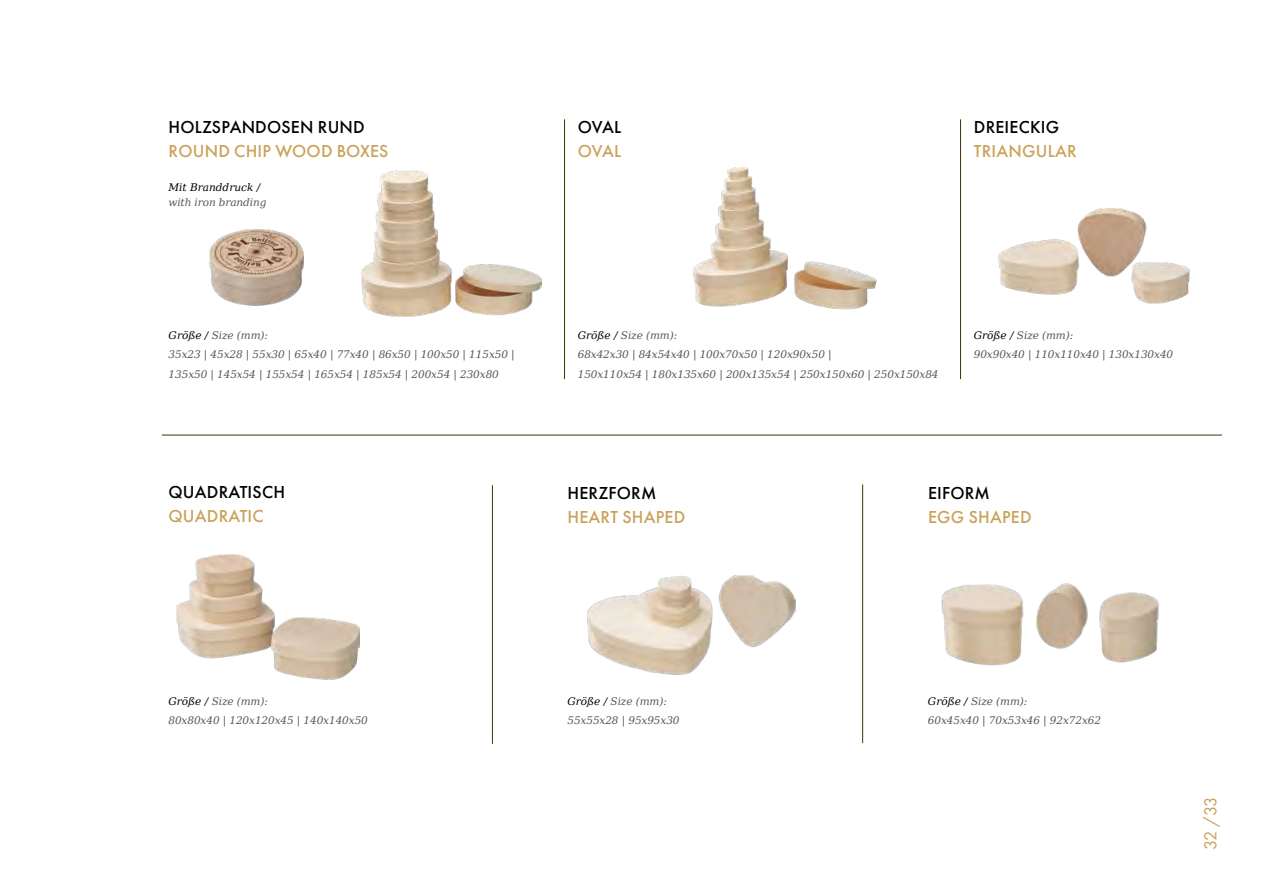
<style>
.page{position:relative;width:1263px;height:893px;background:#fff}
.page>*{position:absolute;margin:0;border:0;box-sizing:border-box;transform-origin:0 0}
.t1{font:500 18px "Futura PT";letter-spacing:.01em;color:#caa25a}
.t2{font:500 18px "Futura PT";letter-spacing:.01em;color:#000}
.t3{font:18px "Futura PT";color:#caa25a}
.t4{font:italic 10.5px/19.2px "DejaVu Serif";letter-spacing:-.01em;color:#58585a}
.t5{font:italic 10.5px "DejaVu Serif";color:#000}
.s1{color:#000}
</style>
<div class="page">
<img style="left:177px;top:555px;width:182px;height:125px">
<img style="left:361px;top:170px;width:180px;height:147px">
<img style="left:209px;top:230px;width:95px;height:76px">
<img style="left:998px;top:208px;width:192px;height:96px">
<img style="left:693px;top:168px;width:184px;height:142px">
<img style="left:941px;top:583px;width:218px;height:83px">
<img style="left:587px;top:575px;width:209px;height:100px">
<hr style="left:564px;top:119px;width:1px;height:260px;background:#423604">
<hr style="left:960px;top:119px;width:1px;height:260px;background:#423604">
<hr style="left:492px;top:485px;width:1px;height:259px;background:#423604">
<hr style="left:862px;top:484px;width:1px;height:259px;background:#423604">
<hr style="left:162px;top:435px;width:1060px;height:1px;background:#423604">
<h1 class="t2" style="left:169px;top:116px;width:198px">HOLZSPANDOSEN RUND</h1>
<h1 class="t1" style="left:169px;top:140px;width:221px">ROUND CHIP WOOD BOXES</h1>
<h1 class="t2" style="left:578px;top:116px;width:45px">OVAL</h1>
<h1 class="t1" style="left:578px;top:140px;width:45px">OVAL</h1>
<h1 class="t2" style="left:974px;top:116px;width:87px">DREIECKIG</h1>
<h1 class="t1" style="left:974px;top:140px;width:104px">TRIANGULAR</h1>
<p class="t5" style="left:168px;top:179px;width:93px">Mit Branddruck /</p>
<p class="t4" style="left:168px;top:192px;width:100px">with iron branding</p>
<p class="t4" style="left:169px;top:325px;width:348px"><span class="s1">Größe /</span> Size (mm):<br>35x23 | 45x28 | 55x30 | 65x40 | 77x40 | 86x50 | 100x50 | 115x50 |<br>135x50 | 145x54 | 155x54 | 165x54 | 185x54 | 200x54 | 230x80</p>
<p class="t4" style="left:578px;top:325px;width:362px"><span class="s1">Größe /</span> Size (mm):<br>68x42x30 | 84x54x40 | 100x70x50 | 120x90x50 |<br>150x110x54 | 180x135x60 | 200x135x54 | 250x150x60 | 250x150x84</p>
<p class="t4" style="left:974px;top:325px;width:201px"><span class="s1">Größe /</span> Size (mm):<br>90x90x40 | 110x110x40 | 130x130x40</p>
<h1 class="t2" style="left:169px;top:481px;width:118px">QUADRATISCH</h1>
<h1 class="t1" style="left:169px;top:505px;width:97px">QUADRATIC</h1>
<h1 class="t2" style="left:567px;top:482px;width:90px">HERZFORM</h1>
<h1 class="t1" style="left:567px;top:506px;width:119px">HEART SHAPED</h1>
<h1 class="t2" style="left:928px;top:482px;width:63px">EIFORM</h1>
<h1 class="t1" style="left:928px;top:506px;width:105px">EGG SHAPED</h1>
<p class="t4" style="left:168px;top:691px;width:201px"><span class="s1">Größe /</span> Size (mm):<br>80x80x40 | 120x120x45 | 140x140x50</p>
<p class="t4" style="left:567px;top:691px;width:114px"><span class="s1">Größe /</span> Size (mm):<br>55x55x28 | 95x95x30</p>
<p class="t4" style="left:928px;top:691px;width:175px"><span class="s1">Größe /</span> Size (mm):<br>60x45x40 | 70x53x46 | 92x72x62</p>
<h1 class="t3" style="left:1200px;top:850px;width:55px;rotate:-90deg">32 /33</h1>
</div>
